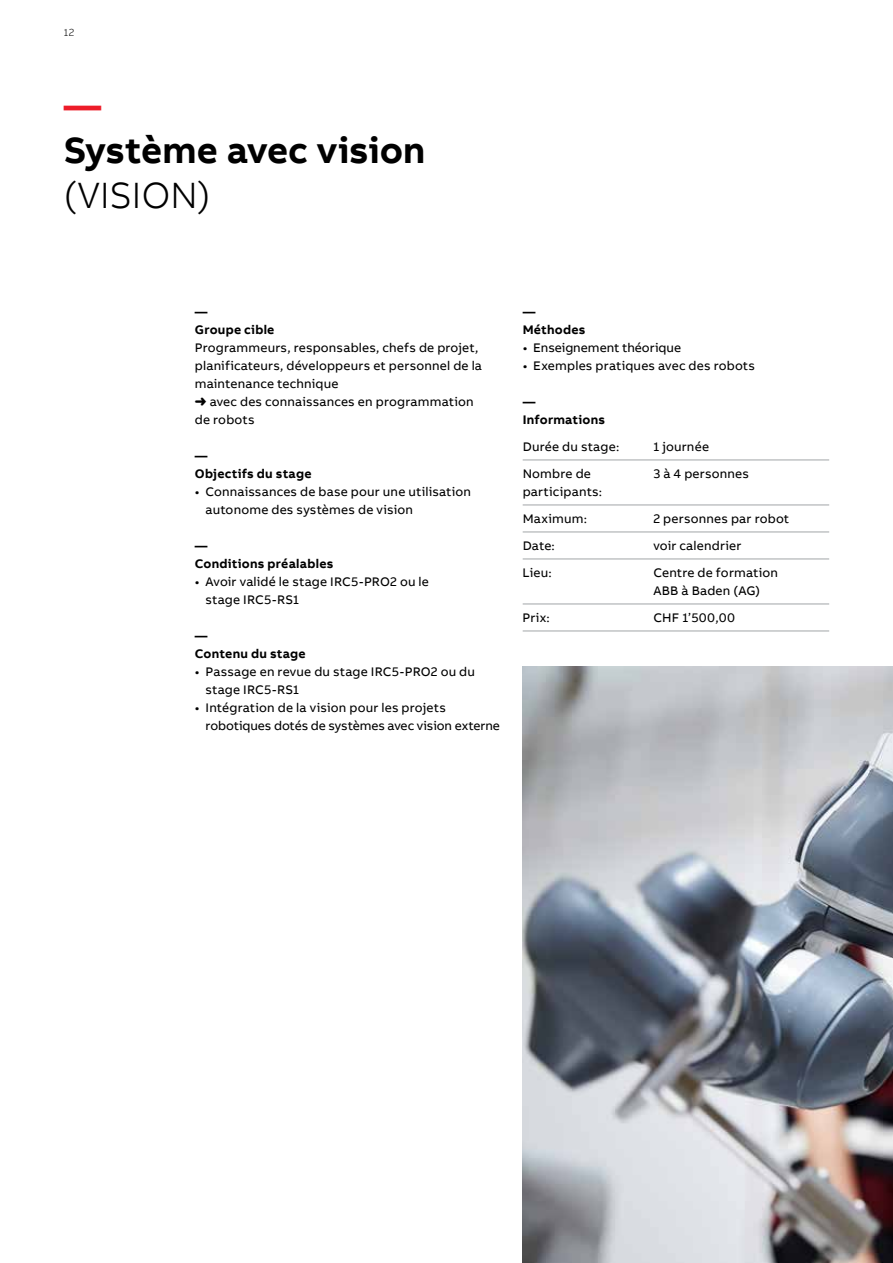
<style>
.page{position:relative;width:893px;height:1263px;background:#fff}
.page>*{position:absolute;margin:0;border:0;box-sizing:border-box;transform-origin:0 0}
.t1{font:700 37.5px "AB Bvoice";letter-spacing:-.005em;color:#000}
.t2{font:300 37.5px "AB Bvoice";letter-spacing:-.01em;color:#000}
.t3{font:700 37.5px "AB Bvoice";color:#ed1c29}
.t4{font:12.75px/18px "AB Bvoice";letter-spacing:.015em;color:#000}
.t5{font:700 12.75px/18px "AB Bvoice";letter-spacing:.02em;color:#000}
.t6{font:300 10.5px "AB Bvoice";color:#000}
</style>
<div class="page">
<img style="left:522px;top:667px;width:371px;height:596px">
<hr style="left:523px;top:459px;width:306px;height:1px;background:#b1b4b6">
<hr style="left:523px;top:504px;width:306px;height:1px;background:#b1b4b6">
<hr style="left:523px;top:531px;width:306px;height:1px;background:#b1b4b6">
<hr style="left:523px;top:558px;width:306px;height:1px;background:#b1b4b6">
<hr style="left:523px;top:603px;width:306px;height:1px;background:#b1b4b6">
<hr style="left:523px;top:630px;width:306px;height:1px;background:#b1b4b6">
<p class="t6" style="left:64px;top:26px;width:12px">12</p>
<h1 class="t3" style="left:64px;top:81px;width:39px">—</h1>
<h1 class="t1" style="left:64px;top:126px;width:363px">Système avec vision</h1>
<h1 class="t2" style="left:64px;top:173px;width:148px">(VISION)</h1>
<p class="t5" style="left:195px;top:302px;width:81px">—<br>Groupe cible</p>
<p class="t4" style="left:195px;top:339px;width:289px">Programmeurs, responsables, chefs de projet, planificateurs, développeurs et personnel de la maintenance technique<br>➜ avec des connaissances en programmation de robots</p>
<p class="t5" style="left:195px;top:447px;width:118px">—<br>Objectifs du stage</p>
<p class="t4" style="left:206px;top:483px;width:267px;text-indent:-11px">• Connaissances de base pour une utilisation autonome des systèmes de vision</p>
<p class="t5" style="left:195px;top:537px;width:140px">—<br>Conditions préalables</p>
<p class="t4" style="left:206px;top:573px;width:225px;text-indent:-11px">• Avoir validé le stage IRC5-PRO2 ou le stage IRC5-RS1</p>
<p class="t5" style="left:195px;top:627px;width:112px">—<br>Contenu du stage</p>
<p class="t4" style="left:206px;top:663px;width:271px;text-indent:-11px">• Passage en revue du stage IRC5-PRO2 ou du stage IRC5-RS1</p>
<p class="t4" style="left:206px;top:699px;width:296px;text-indent:-11px">• Intégration de la vision pour les projets robotiques dotés de systèmes avec vision externe</p>
<p class="t5" style="left:523px;top:302px;width:64px">—<br>Méthodes</p>
<p class="t4" style="left:523px;top:339px;width:160px">• Enseignement théorique</p>
<p class="t4" style="left:523px;top:357px;width:234px">• Exemples pratiques avec des robots</p>
<p class="t5" style="left:523px;top:392px;width:84px">—<br>Informations</p>
<p class="t4" style="left:523px;top:438px;width:98px">Durée du stage:</p>
<p class="t4" style="left:653px;top:438px;width:57px">1 journée</p>
<p class="t4" style="left:523px;top:465px;width:70px">Nombre de</p>
<p class="t4" style="left:653px;top:465px;width:97px">3 à 4 personnes</p>
<p class="t4" style="left:523px;top:478px;width:81px;line-height:27px">participants:<br>Maximum:</p>
<p class="t4" style="left:653px;top:510px;width:137px">2 personnes par robot</p>
<p class="t4" style="left:523px;top:537px;width:34px">Date:</p>
<p class="t4" style="left:653px;top:537px;width:90px">voir calendrier</p>
<p class="t4" style="left:523px;top:564px;width:31px">Lieu:</p>
<p class="t4" style="left:653px;top:564px;width:126px">Centre de formation<br>ABB à Baden (AG)</p>
<p class="t4" style="left:523px;top:609px;width:29px">Prix:</p>
<p class="t4" style="left:653px;top:609px;width:83px">CHF 1’500,00</p>
</div>
